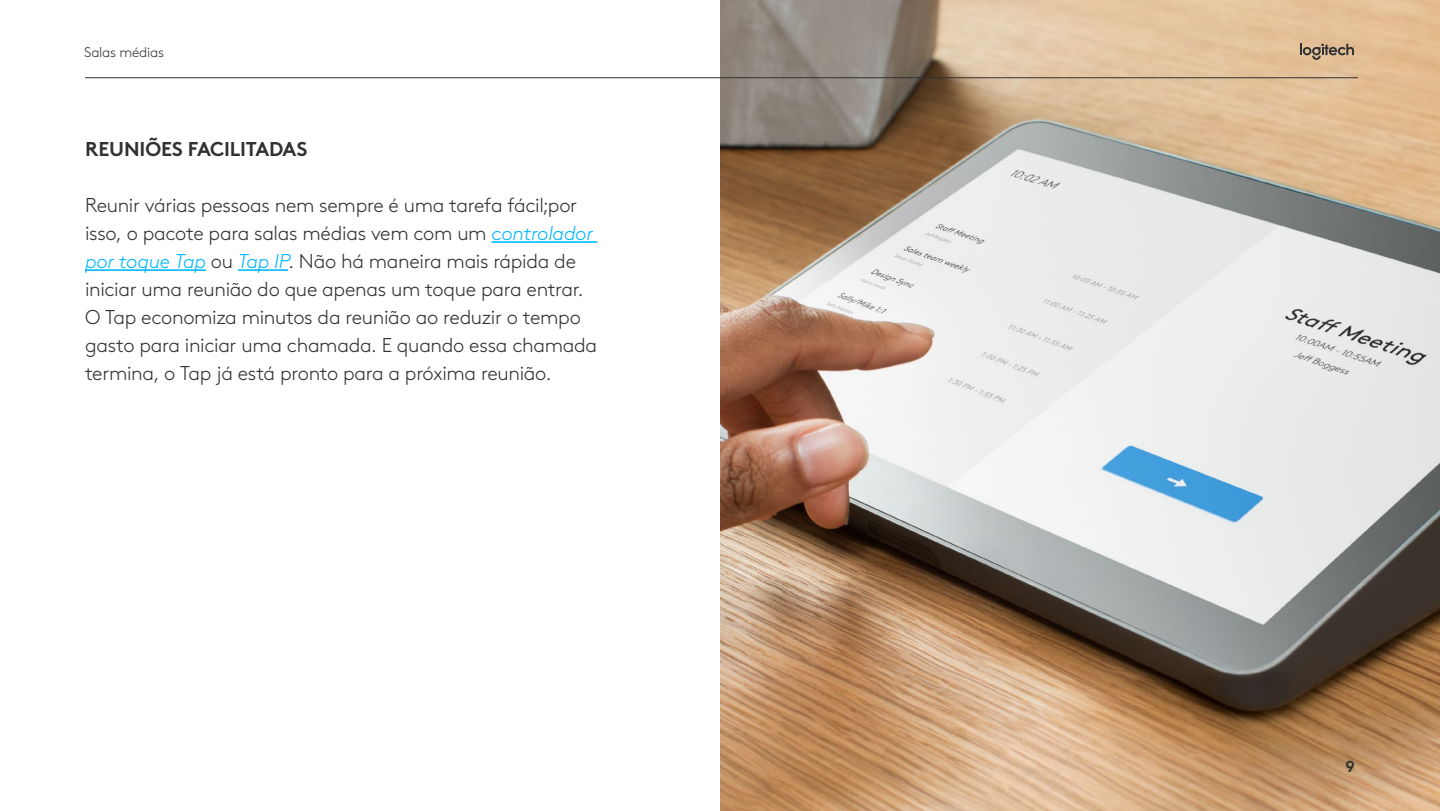
<style>
.page{position:relative;width:1440px;height:811px;background:#fff}
.page>*{position:absolute;margin:0;border:0;box-sizing:border-box;transform-origin:0 0}
.Body{font:300 20px/28px "Brown Pro";letter-spacing:-.015em;color:#2f3132}
.H2_-_KOHLE{font:700 20px "Brown Pro";letter-spacing:-.01em;color:#2f3132}
.t1{font:700 16px "Brown Pro";color:#2f3132}
.t2{font:300 14px "Brown Pro";letter-spacing:-.015em;color:#2f3132}
.s1{font-style:italic;color:#00b8fc}
</style>
<div class="page">
<img style="left:720px;top:0;width:720px;height:811px">
<hr style="left:491px;top:241px;width:107px;height:2px;background:#00b8fc">
<hr style="left:85px;top:269px;width:121px;height:2px;background:#00b8fc">
<hr style="left:238px;top:269px;width:50px;height:2px;background:#00b8fc">
<hr style="left:85px;top:77px;width:1273px;height:1px;background:#2f3132">
<svg style="left:1300px;top:44px;width:55px;height:16px"></svg>
<p class="t2" style="left:84px;top:42px;width:81px">Salas médias</p>
<p class="H2_-_KOHLE" style="left:85px;top:133px;width:224px">REUNIÕES FACILITADAS</p>
<p class="Body" style="left:85px;top:190px;width:514px">Reunir várias pessoas nem sempre é uma tarefa fácil;por isso, o pacote para salas médias vem com um <span class="s1">controlador por toque Tap</span> ou <span class="s1">Tap IP</span>. Não há maneira mais rápida de iniciar uma reunião do que apenas um toque para entrar.<br>O Tap economiza minutos da reunião ao reduzir o tempo gasto para iniciar uma chamada. E quando essa chamada termina, o Tap já está pronto para a próxima reunião.</p>
<p class="t1" style="left:1346px;top:753px;width:11px">9</p>
</div>
